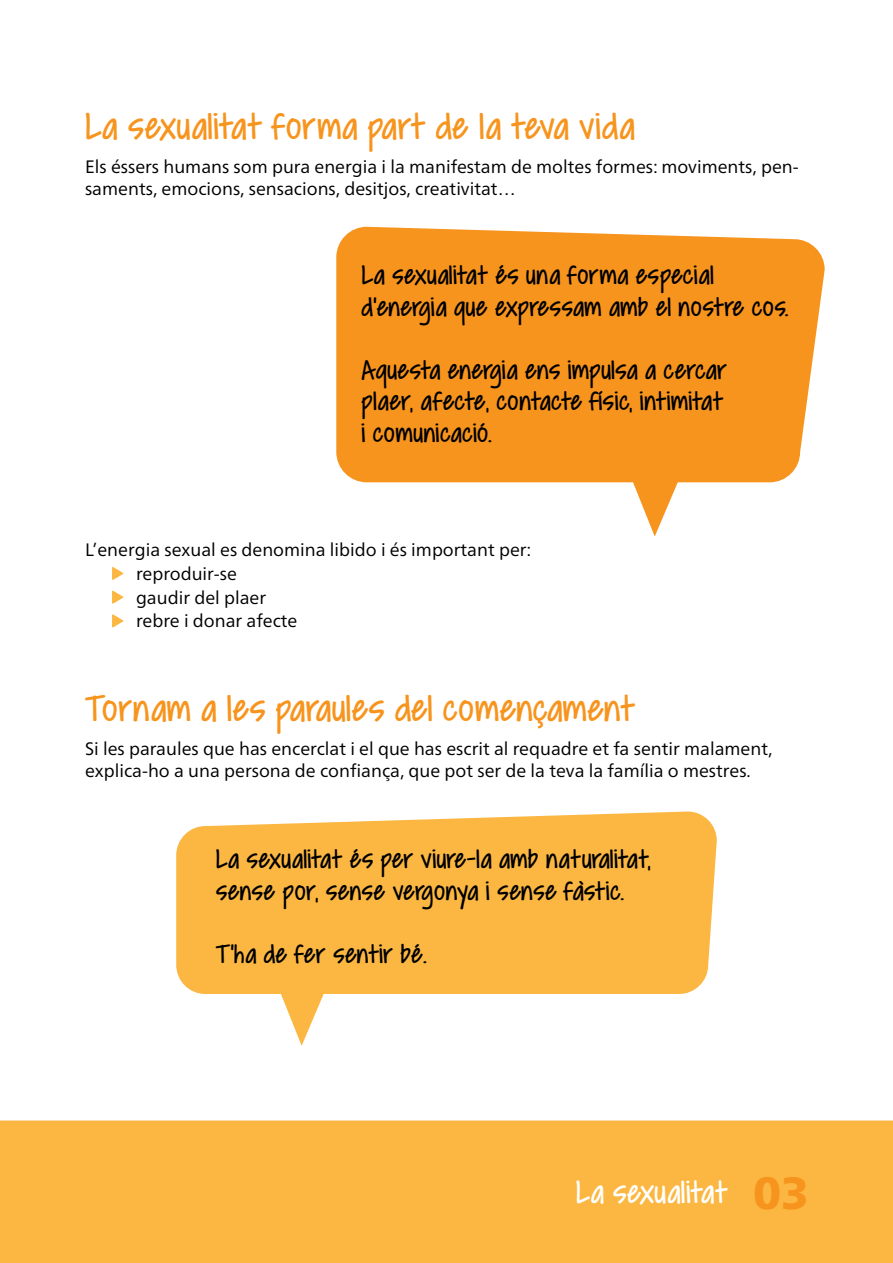
<style>
.page{position:relative;width:893px;height:1263px;background:#fff}
.page>*{position:absolute;margin:0;border:0;box-sizing:border-box;transform-origin:0 0}
.t1{font:42px "Covered By Your Grace";letter-spacing:.005em;color:#f7941d}
.t2{font:36px "Covered By Your Grace";letter-spacing:.005em;color:#fff}
.t3{font:30px/31.5px "Covered By Your Grace";letter-spacing:.005em;color:#000}
.t4{font:18px/23.7px "Frutiger Neue LTW1 G";color:#000}
.s1{font-family:"Frutiger Neue LTW1 G";font-weight:900;font-size:45px;color:#f7941d}
</style>
<div class="page">
<svg style="left:336px;top:227px;width:489px;height:309px;fill:#f7941d"></svg>
<svg style="left:112px;top:567px;width:12px;height:13px"></svg>
<svg style="left:112px;top:590px;width:12px;height:14px"></svg>
<svg style="left:112px;top:614px;width:12px;height:14px"></svg>
<svg style="left:176px;top:811px;width:541px;height:235px;fill:#fbb741"></svg>
<div style="left:1px;top:1121px;width:891px;height:141px;background:#fbb741"></div>
<div style="left:0;top:1120px;width:893px;height:143px;border:2px solid #fbb741"></div>
<h1 class="t1" style="left:85px;top:106px;width:551px">La sexualitat forma part de la teva vida</h1>
<p class="t4" style="left:85px;top:156px;width:715px;line-height:21.6px">Els éssers humans som pura energia i la manifestam de moltes formes: moviments, pen&shy;saments, emocions, sensacions, desitjos, creativitat…</p>
<h3 class="t3" style="left:361px;top:262px;width:429px">La sexualitat és una forma especial d’energia que expressam amb el nostre cos.</h3>
<h3 class="t3" style="left:361px;top:356px;width:367px">Aquesta energia ens impulsa a cercar plaer, afecte, contacte físic, intimitat i comunicació.</h3>
<p class="t4" style="left:136px;top:538px;width:397px;text-indent:-51px">L’energia sexual es denomina libido i és important per: reproduir-se<br>gaudir del plaer<br>rebre i donar afecte</p>
<h1 class="t1" style="left:85px;top:688px;width:552px">Tornam a les paraules del començament</h1>
<p class="t4" style="left:85px;top:738px;width:689px;line-height:21.6px">Si les paraules que has encerclat i el que has escrit al requadre et fa sentir malament, explica-ho a una persona de confiança, que pot ser de la teva la família o mestres.</p>
<h3 class="t3" style="left:216px;top:845px;width:436px">La sexualitat és per viure-la amb naturalitat, sense por, sense vergonya i sense fàstic.</h3>
<h3 class="t3" style="left:216px;top:940px;width:213px">T’ha de fer sentir bé.</h3>
<h2 class="t2" style="left:576px;top:1174px;width:234px">La sexualitat <span class="s1">03</span></h2>
</div>
